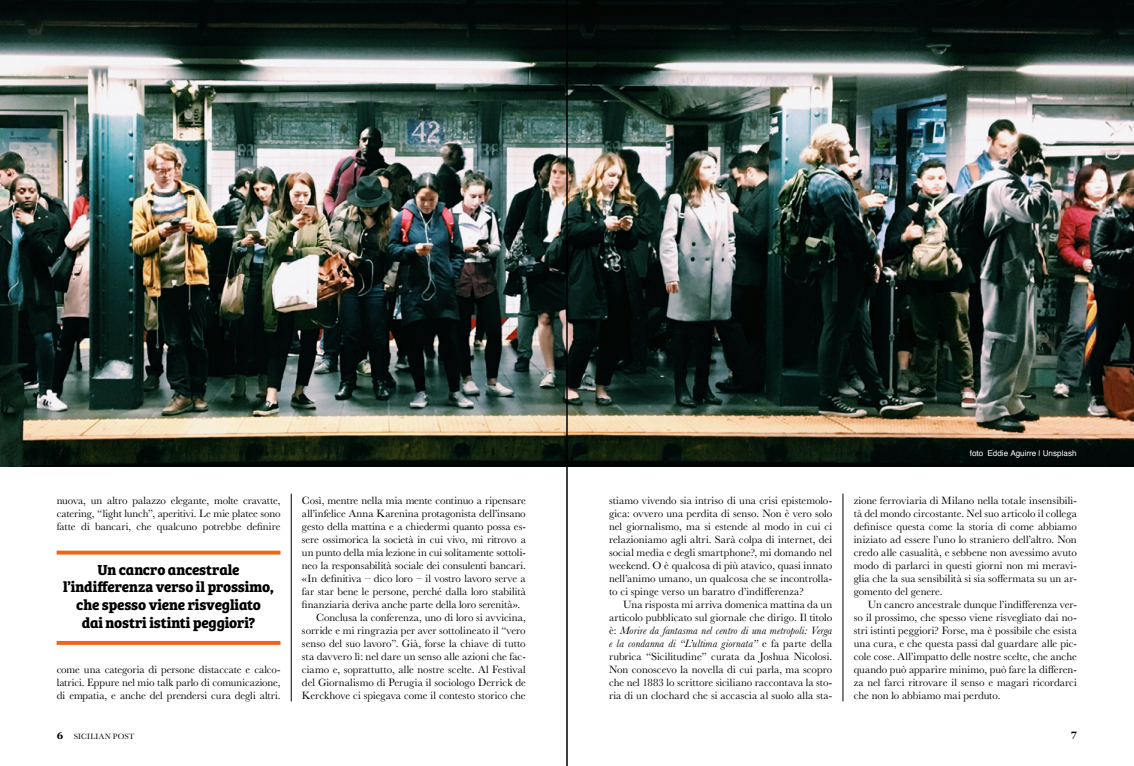
<style>
.page{position:relative;width:1134px;height:766px;background:#fff}
.page>*{position:absolute;margin:0;border:0;box-sizing:border-box;transform-origin:0 0}
.t1{font:700 15px/17.8px "Bree Serif";letter-spacing:-.01em;color:#000;text-align:center}
.t2{font:11px/13px "Baskerville";color:#000;text-align:justify}
.t3{font:700 10px "Georgia";color:#000}
.t4{font:8px "Helvetica";color:#fff}
.t5{font:8px "Baskerville";letter-spacing:.025em;color:#000}
.s1{font-style:italic}
.s2{font-family:"Georgia";font-weight:700;font-size:10px}
</style>
<div class="page">
<img style="left:0;top:0;width:1134px;height:466px">
<hr style="left:291px;top:493px;width:1px;height:208px;background:#000">
<hr style="left:843px;top:493px;width:1px;height:208px;background:#000">
<svg style="left:57px;top:550px;width:223px;height:4px"></svg>
<svg style="left:57px;top:640px;width:223px;height:4px"></svg>
<hr style="left:567px;top:0;width:1px;height:765px;background:#000">
<p class="t2" style="left:57px;top:493px;width:225px">nuova, un altro palazzo elegante, molte cravatte, catering, “light lunch”, aperitivi. Le mie platee sono fatte di bancari, che qualcuno potrebbe definire</p>
<h1 class="t1" style="left:63px;top:559px;width:212px">Un cancro ancestrale l’indifferenza verso il prossimo, che spesso viene risvegliato<br>dai nostri istinti peggiori?</h1>
<p class="t2" style="left:57px;top:662px;width:225px">come una categoria di persone distaccate e calco&shy;latrici. Eppure nel mio talk parlo di comunicazione, di empatia, e anche del prendersi cura degli altri.</p>
<p class="t2" style="left:302px;top:493px;width:225px">Così, mentre nella mia mente continuo a ripensare</p>
<p class="t2" style="left:302px;top:506px;width:225px">all’infelice Anna Karenina protagonista dell’insano</p>
<p class="t2" style="left:302px;top:519px;width:225px">gesto della mattina e a chiedermi quanto possa es-</p>
<p class="t2" style="left:302px;top:532px;width:225px">sere ossimorica la società in cui vivo, mi ritrovo a</p>
<p class="t2" style="left:302px;top:545px;width:225px">un punto della mia lezione in cui solitamente sottoli-</p>
<p class="t2" style="left:302px;top:558px;width:225px">neo la responsabilità sociale dei consulenti bancari.</p>
<p class="t2" style="left:302px;top:571px;width:225px">«In definitiva – dico loro – il vostro lavoro serve a</p>
<p class="t2" style="left:302px;top:584px;width:225px">far star bene le persone, perché dalla loro stabilità</p>
<p class="t2" style="left:302px;top:597px;width:220px">finanziaria deriva anche parte della loro serenità».</p>
<p class="t2" style="left:316px;top:610px;width:211px">Conclusa la conferenza, uno di loro si avvicina,</p>
<p class="t2" style="left:302px;top:623px;width:225px">sorride e mi ringrazia per aver sottolineato il “vero</p>
<p class="t2" style="left:302px;top:636px;width:225px">senso del suo lavoro”. Già, forse la chiave di tutto</p>
<p class="t2" style="left:302px;top:649px;width:225px">sta davvero lì: nel dare un senso alle azioni che fac-</p>
<p class="t2" style="left:302px;top:662px;width:225px">ciamo e, soprattutto, alle nostre scelte. Al Festival</p>
<p class="t2" style="left:302px;top:675px;width:225px">del Giornalismo di Perugia il sociologo Derrick de</p>
<p class="t2" style="left:302px;top:688px;width:225px">Kerckhove ci spiegava come il contesto storico che</p>
<p class="t2" style="left:609px;top:493px;width:225px">stiamo vivendo sia intriso di una crisi epistemolo&shy;gica: ovvero una perdita di senso. Non è vero solo nel giornalismo, ma si estende al modo in cui ci relazioniamo agli altri. Sarà colpa di internet, dei social media e degli smartphone?, mi domando nel weekend. O è qualcosa di più atavico, quasi innato nell’animo umano, un qualcosa che se incontrolla&shy;to ci spinge verso un baratro d’indifferenza?</p>
<p class="t2" style="left:609px;top:597px;width:225px;text-indent:14px">Una risposta mi arriva domenica mattina da un articolo pubblicato sul giornale che dirigo. Il titolo è: <span class="s1">Morire da fantasma nel centro di una metropoli: Verga e la condanna di “L’ultima giornata”</span> e fa parte della rubrica “Sicilitudine” curata da Joshua Nicolosi.<br>Non conoscevo la novella di cui parla, ma scopro che nel 1883 lo scrittore siciliano raccontava la sto&shy;ria di un clochard che si accascia al suolo alla sta-</p>
<p class="t4" style="left:970px;top:449px;width:108px">foto Eddie Aguirre | Unsplash</p>
<p class="t2" style="left:854px;top:493px;width:225px">zione ferroviaria di Milano nella totale insensibili&shy;tà del mondo circostante. Nel suo articolo il collega definisce questa come la storia di come abbiamo iniziato ad essere l’uno lo straniero dell’altro. Non credo alle casualità, e sebbene non avessimo avuto modo di parlarci in questi giorni non mi meravi&shy;glia che la sua sensibilità si sia soffermata su un ar&shy;gomento del genere.</p>
<p class="t2" style="left:854px;top:597px;width:225px;text-indent:14px">Un cancro ancestrale dunque l’indifferenza ver&shy;so il prossimo, che spesso viene risvegliato dai no&shy;stri istinti peggiori? Forse, ma è possibile che esista una cura, e che questa passi dal guardare alle pic&shy;cole cose. All’impatto delle nostre scelte, che anche quando può apparire minimo, può fare la differen&shy;za nel farci ritrovare il senso e magari ricordarci che non lo abbiamo mai perduto.</p>
<p class="t5" style="left:57px;top:731px;width:79px"><span class="s2">6</span> SICILIAN POST</p>
<p class="t3" style="left:1071px;top:728px;width:7px">7</p>
</div>
